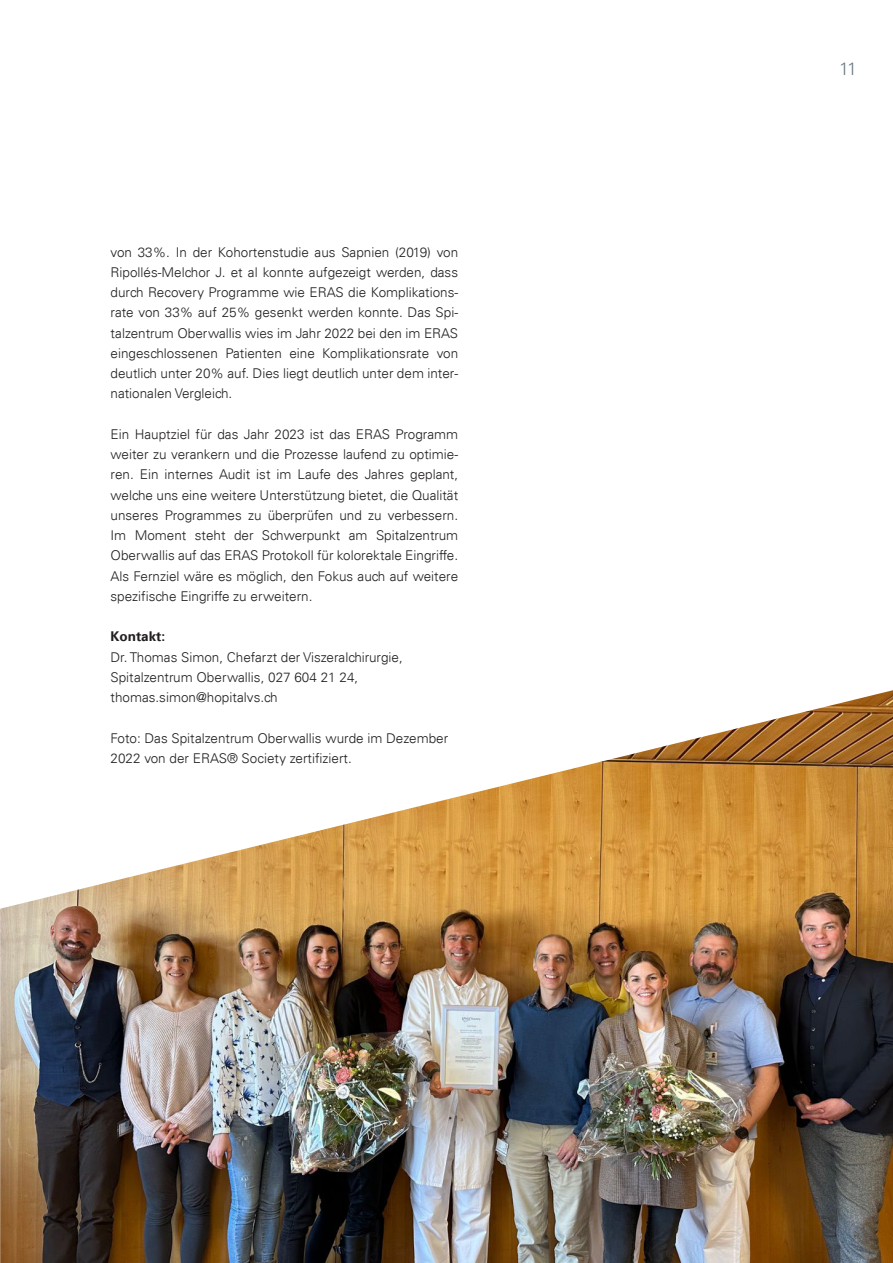
<style>
.page{position:relative;width:893px;height:1263px;background:#fff}
.page>*{position:absolute;margin:0;border:0;box-sizing:border-box;transform-origin:0 0}
.t1{font:300 18px "Univers LT";color:#6b7a83}
.t2{font:300 13.5px/20.2px "Univers LT";color:#231f20;text-align:justify}
.t3{font:700 13.5px "Univers 65";color:#231f20}
</style>
<div class="page">
<img style="left:0;top:690px;width:893px;height:573px">
<p class="t2" style="left:111px;top:242px;width:349px">von 33%. In der Kohortenstudie aus Sapnien (2019) von Ripollés-Melchor J. et al konnte aufgezeigt werden, dass durch Recovery Programme wie ERAS die Komplikations&shy;rate von 33% auf 25% gesenkt werden konnte. Das Spi&shy;talzentrum Oberwallis wies im Jahr 2022 bei den im ERAS eingeschlossenen Patienten eine Komplikationsrate von deutlich unter 20% auf. Dies liegt deutlich unter dem inter&shy;nationalen Vergleich.</p>
<p class="t2" style="left:111px;top:424px;width:349px">Ein Hauptziel für das Jahr 2023 ist das ERAS Programm weiter zu verankern und die Prozesse laufend zu optimie&shy;ren. Ein internes Audit ist im Laufe des Jahres geplant, welche uns eine weitere Unterstützung bietet, die Qualität unseres Programmes zu überprüfen und zu verbessern.<br>Im Moment steht der Schwerpunkt am Spitalzentrum Oberwallis auf das ERAS Protokoll für kolorektale Eingriffe.<br>Als Fernziel wäre es möglich, den Fokus auch auf weitere spezifische Eingriffe zu erweitern.</p>
<p class="t3" style="left:111px;top:628px;width:56px">Kontakt:</p>
<p class="t2" style="left:111px;top:647px;width:294px;text-align:left">Dr. Thomas Simon, Chefarzt der Viszeralchirurgie,<br>Spitalzentrum Oberwallis, 027 604 21 24, thomas.simon@hopitalvs.ch</p>
<p class="t2" style="left:111px;top:728px;width:339px">Foto: Das Spitalzentrum Oberwallis wurde im Dezember<br>2022 von der ERAS® Society zertifiziert.</p>
<h1 class="t1" style="left:839px;top:58px;width:19px">11</h1>
</div>
